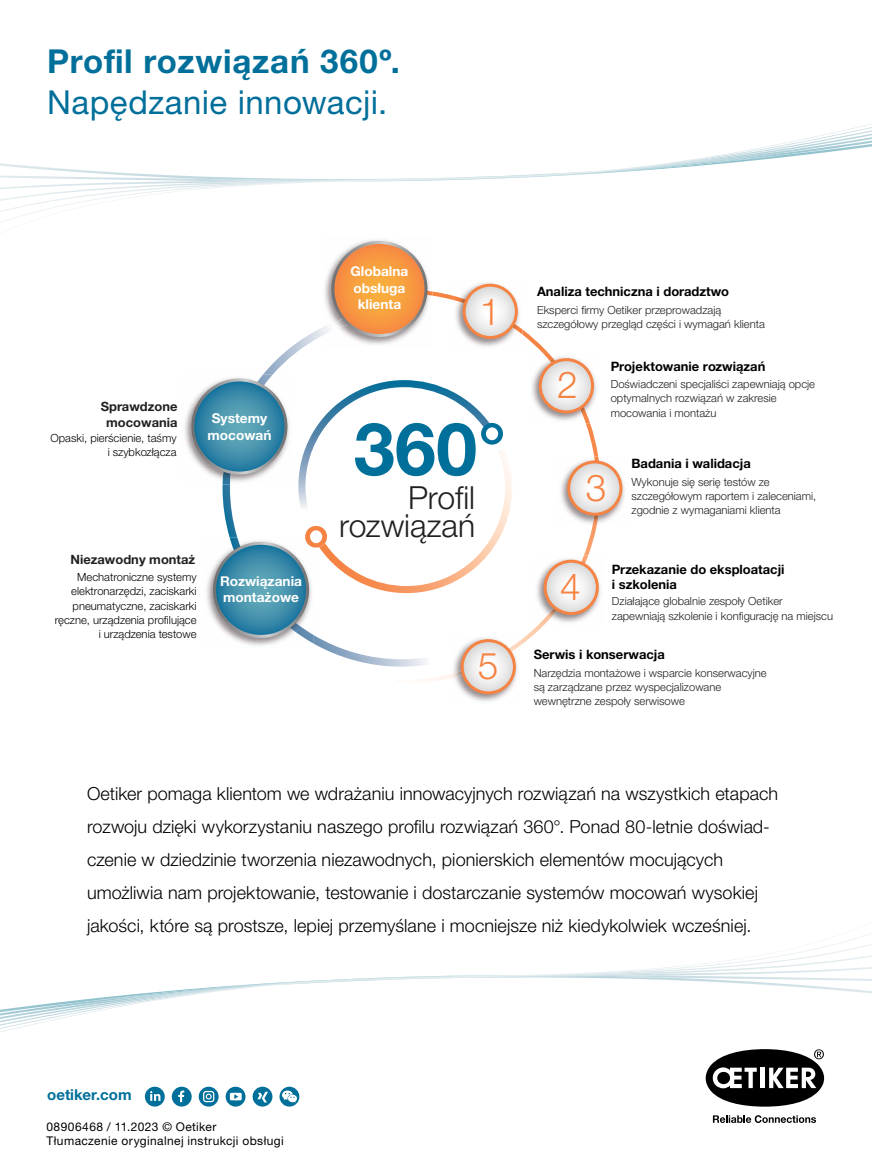
<style>
.page{position:relative;width:872px;height:1170px;background:#fff}
.page>*{position:absolute;margin:0;border:0;box-sizing:border-box;transform-origin:0 0}
.t1{font:300 37.2px "Helvetica Neue LTW1 G";color:#f58343}
.t2{font:700 33px "Helvetica Neue LTW1 G";letter-spacing:.025em;color:#006f9a}
.t3{font:33px "Helvetica Neue LTW1 G";letter-spacing:.01em;color:#006f9a}
.t4{font:300 31.8px/27.3px "Helvetica Neue LTW1 G";color:#221f1f;text-align:right}
.t5{font:300 18px/33px "Helvetica Neue LTW1 G";letter-spacing:.005em;color:#000}
.t6{font:700 15px "Helvetica Neue LTW1 G";color:#006f9a}
.t7{font:700 13.5px/16.2px "Helvetica Neue LTW1 G";color:#fff;text-align:center}
.t8{font:700 12.9px/15.6px "Helvetica Neue LTW1 G";color:#010101}
.t9{font:700 12.75px/15.3px "Helvetica Neue LTW1 G";color:#221f1f;text-align:center}
.t10{font:12px/14.4px "Helvetica Neue LTW1 G";letter-spacing:.035em;color:#000}
.t11{font:300 11.25px/14.2px "Helvetica Neue LTW1 G";color:#221f1f}
.t12{font:300 11.25px/14.2px "Helvetica Neue LTW1 G";color:#010101;text-align:right}
</style>
<div class="page">
<img style="left:0;top:989px;width:197px;height:43px">
<img style="left:190px;top:985px;width:45px;height:9px">
<img style="left:547px;top:971px;width:63px;height:3px">
<img style="left:224px;top:986px;width:20px;height:3px">
<svg style="left:235px;top:985px;width:28px;height:3px"></svg>
<img style="left:250px;top:974px;width:297px;height:12px">
<img style="left:253px;top:974px;width:289px;height:12px">
<svg style="left:395px;top:291px;width:203px;height:390px"></svg>
<svg style="left:222px;top:327px;width:229px;height:339px"></svg>
<img style="left:453px;top:283px;width:69px;height:66px">
<img style="left:453px;top:296px;width:69px;height:39px">
<svg style="left:462px;top:284px;width:56px;height:55px"></svg>
<img style="left:529px;top:354px;width:69px;height:69px">
<img style="left:543px;top:354px;width:47px;height:69px">
<svg style="left:539px;top:358px;width:55px;height:55px"></svg>
<img style="left:557px;top:456px;width:68px;height:70px">
<img style="left:592px;top:456px;width:8px;height:70px">
<svg style="left:567px;top:460px;width:55px;height:55px"></svg>
<img style="left:534px;top:555px;width:67px;height:70px">
<img style="left:538px;top:555px;width:50px;height:70px">
<svg style="left:543px;top:559px;width:56px;height:56px"></svg>
<img style="left:451px;top:635px;width:70px;height:67px">
<img style="left:451px;top:640px;width:70px;height:38px">
<svg style="left:461px;top:639px;width:55px;height:55px"></svg>
<img style="left:184px;top:374px;width:108px;height:110px">
<img style="left:223px;top:374px;width:50px;height:110px">
<svg style="left:191px;top:378px;width:96px;height:96px;background:#689fb4"></svg>
<img style="left:322px;top:239px;width:110px;height:108px">
<img style="left:427px;top:289px;width:5px;height:6px">
<img style="left:322px;top:316px;width:9px;height:20px">
<svg style="left:331px;top:241px;width:96px;height:96px;background:#eaa96b"></svg>
<img style="left:206px;top:568px;width:108px;height:80px">
<img style="left:230px;top:637px;width:84px;height:6px">
<svg style="left:213px;top:526px;width:114px;height:111px"></svg>
<img style="left:676px;top:124px;width:196px;height:44px">
<img style="left:646px;top:162px;width:33px;height:8px">
<img style="left:259px;top:182px;width:64px;height:2px">
<svg style="left:620px;top:168px;width:14px;height:3px"></svg>
<img style="left:327px;top:170px;width:289px;height:11px">
<svg style="left:705px;top:1049px;width:119px;height:57px"></svg>
<svg style="left:713px;top:1115px;width:103px;height:7px"></svg>
<svg style="left:145px;top:1086px;width:20px;height:20px"></svg>
<svg style="left:150px;top:1090px;width:10px;height:10px"></svg>
<div style="left:172px;top:1086px;width:20px;height:20px;background:#006f9a;border-radius:50%"></div>
<svg style="left:178px;top:1090px;width:6px;height:11px"></svg>
<svg style="left:199px;top:1086px;width:20px;height:20px"></svg>
<svg style="left:203px;top:1090px;width:11px;height:12px"></svg>
<svg style="left:226px;top:1086px;width:19px;height:20px"></svg>
<svg style="left:230px;top:1092px;width:12px;height:8px"></svg>
<div style="left:252px;top:1086px;width:20px;height:20px;background:#006f9a;border-radius:50%"></div>
<svg style="left:257px;top:1091px;width:11px;height:11px"></svg>
<svg style="left:279px;top:1086px;width:20px;height:20px"></svg>
<svg style="left:282px;top:1090px;width:15px;height:12px"></svg>
<h2 class="t2" style="left:47px;top:41px;width:354px">Profil rozwiązań 360º.</h2>
<h2 class="t3" style="left:47px;top:82px;width:341px">Napędzanie innowacji.</h2>
<p class="t9" style="left:101px;top:399px;width:78px">Sprawdzone mocowania</p>
<p class="t12" style="left:51px;top:430px;width:127px">Opaski, pierścienie, taśmy i szybkozłącza</p>
<p class="t7" style="left:207px;top:410px;width:65px">Systemy mocowań</p>
<p class="t9" style="left:70px;top:551px;width:126px">Niezawodny montaż</p>
<p class="t12" style="left:55px;top:569px;width:143px">Mechatroniczne systemy elektronarzędzi, zaciskarki pneumatyczne, zaciskarki ręczne, urządzenia profilujące i urządzenia testowe</p>
<p class="t7" style="left:220px;top:573px;width:84px;text-align:left">Rozwiązania montażowe</p>
<p class="t7" style="left:350px;top:263px;width:59px">Globalna obsługa klienta</p>
<h1 class="t1" style="left:480px;top:288px;width:22px">1</h1>
<h3 class="t4" style="left:339px;top:484px;width:137px">Profil rozwiązań</h3>
<h1 class="t1" style="left:478px;top:642px;width:22px">5</h1>
<p class="t8" style="left:537px;top:284px;width:194px">Analiza techniczna i doradztwo</p>
<p class="t11" style="left:537px;top:302px;width:229px">Eksperci firmy Oetiker przeprowadzają szczegółowy przegląd części i wymagań klienta</p>
<h1 class="t1" style="left:557px;top:362px;width:22px">2</h1>
<p class="t8" style="left:610px;top:358px;width:156px">Projektowanie rozwiązań</p>
<p class="t11" style="left:610px;top:377px;width:206px">Doświadczeni specjaliści zapewniają opcje optymalnych rozwiązań w zakresie mocowania i montażu</p>
<h1 class="t1" style="left:585px;top:465px;width:22px">3</h1>
<p class="t8" style="left:631px;top:455px;width:121px">Badania i walidacja</p>
<p class="t11" style="left:631px;top:474px;width:186px">Wykonuje się serię testów ze szczegółowym raportem i zaleceniami, zgodnie z wymaganiami klienta</p>
<h1 class="t1" style="left:560px;top:563px;width:22px">4</h1>
<p class="t8" style="left:612px;top:561px;width:174px">Przekazanie do eksploatacji i szkolenia</p>
<p class="t11" style="left:612px;top:594px;width:223px">Działające globalnie zespoły Oetiker zapewniają szkolenie i konfigurację na miejscu</p>
<p class="t8" style="left:533px;top:647px;width:133px">Serwis i konserwacja</p>
<p class="t11" style="left:533px;top:665px;width:234px">Narzędzia montażowe i wsparcie konserwacyjne są zarządzane przez wyspecjalizowane wewnętrzne zespoły serwisowe</p>
<p class="t5" style="left:87px;top:777px;width:692px">Oetiker pomaga klientom we wdrażaniu innowacyjnych rozwiązań na wszystkich etapach rozwoju dzięki wykorzystaniu naszego profilu rozwiązań 360°. Ponad 80-letnie doświad&shy;czenie w dziedzinie tworzenia niezawodnych, pionierskich elementów mocujących umożliwia nam projektowanie, testowanie i dostarczanie systemów mocowań wysokiej jakości, które są prostsze, lepiej przemyślane i mocniejsze niż kiedykolwiek wcześniej.</p>
<h3 class="t6" style="left:47px;top:1085px;width:86px">oetiker.com</h3>
<p class="t10" style="left:46px;top:1118px;width:239px">08906468 / 11.2023 © Oetiker<br>Tłumaczenie oryginalnej instrukcji obsługi</p>
</div>
